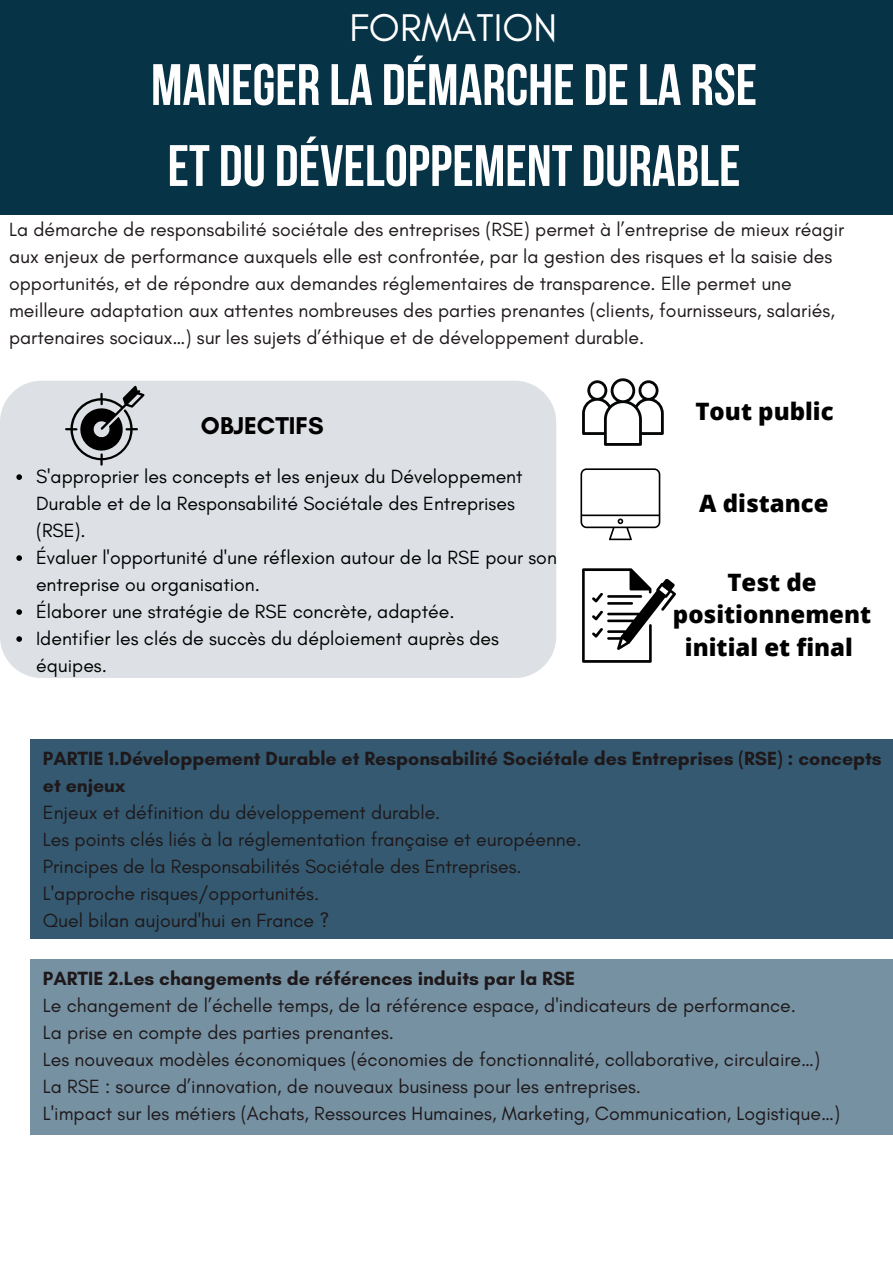
<style>
.page{position:relative;width:893px;height:1264px;background:#fff}
.page>*{position:absolute;margin:0;border:0;box-sizing:border-box;transform-origin:0 0}
.t1{font:700 58.2px/81px "Bebas Neue";color:#fff}
.t2{font:39.3px "Glacial Indifference";color:#fff}
.t3{font:700 24.75px "Glacial Indifference";color:#000}
.t4{font:800 24px/32.5px "Open Sans";color:#000;text-align:center}
.t5{font:19.5px/27px "Glacial Indifference";color:#1e181a}
.t6{font:19.5px/27px "Glacial Indifference";color:#000}
.t7{font:700 19.5px/27px "Glacial Indifference";color:#1e181a}
</style>
<div class="page">
<div style="left:0;top:0;width:892px;height:215px;background:#073346"></div>
<div style="left:0;top:380px;width:556px;height:297px;background:#dde1e5"></div>
<svg style="left:65px;top:386px;width:79px;height:79px;background:#979a9d"></svg>
<svg style="left:16px;top:474px;width:6px;height:6px"></svg>
<svg style="left:16px;top:555px;width:6px;height:6px"></svg>
<svg style="left:16px;top:609px;width:6px;height:6px"></svg>
<svg style="left:16px;top:636px;width:6px;height:6px"></svg>
<svg style="left:582px;top:378px;width:81px;height:68px"></svg>
<svg style="left:580px;top:468px;width:80px;height:72px"></svg>
<svg style="left:582px;top:568px;width:94px;height:94px"></svg>
<div style="left:30px;top:738px;width:862px;height:200px;background:#345970"></div>
<div style="left:30px;top:958px;width:862px;height:176px;background:#7691a2"></div>
<h2 class="t2" style="left:349px;top:4px;width:209px">FORMATION</h2>
<h1 class="t1" style="left:151px;top:50px;width:607px">MANEGER LA DÉMARCHE DELA RSE<br>ET DU DÉVELOPPEMENT DURABLE</h1>
<p class="t5" style="left:9px;top:216px;width:836px">La démarche de responsabilité sociétale des entreprises (RSE) permet à l’entreprise de mieux réagir aux enjeux de performance auxquels elle est confrontée, par la gestion des risques et la saisie des opportunités, et de répondre aux demandes réglementaires de transparence. Elle permet une meilleure adaptation aux attentes nombreuses des parties prenantes (clients, fournisseurs, salariés, partenaires sociaux…) sur les sujets d’éthique et de développement durable.</p>
<p class="t3" style="left:201px;top:410px;width:124px">OBJECTIFS</p>
<p class="t6" style="left:36px;top:463px;width:522px">S'approprier les concepts et les enjeux du Développement Durable et de la Responsabilité Sociétale des Entreprises (RSE).<br>Évaluer l'opportunité d'une réflexion autour de la RSE pour son entreprise ou organisation.<br>Élaborer une stratégie de RSE concrète, adaptée.<br>Identifier les clés de succès du déploiement auprès des équipes.</p>
<p class="t4" style="left:695px;top:395px;width:140px">Tout public</p>
<p class="t4" style="left:699px;top:486px;width:131px">A distance</p>
<p class="t4" style="left:673px;top:565px;width:200px">Test de positionnement initial et final</p>
<p class="t7" style="left:43px;top:744px;width:840px">PARTIE 1.Développement Durable et Responsabilité Sociétale des Entreprises (RSE) : concepts et enjeux</p>
<p class="t5" style="left:43px;top:798px;width:540px">Enjeux et définition du développement durable.<br>Les points clés liés à la réglementation française et européenne.<br>Principes de la Responsabilités Sociétale des Entreprises.<br>L'approche risques/opportunités.<br>Quel bilan aujourd'hui en France ?</p>
<p class="t7" style="left:43px;top:964px;width:534px">PARTIE 2.Les changements de références induits par la RSE</p>
<p class="t5" style="left:43px;top:991px;width:798px">Le changement de l’échelle temps, de la référence espace, d'indicateurs de performance.<br>La prise en compte des parties prenantes.<br>Les nouveaux modèles économiques (économies de fonctionnalité, collaborative, circulaire…)<br>La RSE : source d’innovation, de nouveaux business pour les entreprises.<br>L'impact sur les métiers (Achats, Ressources Humaines, Marketing, Communication, Logistique…)</p>
</div>
